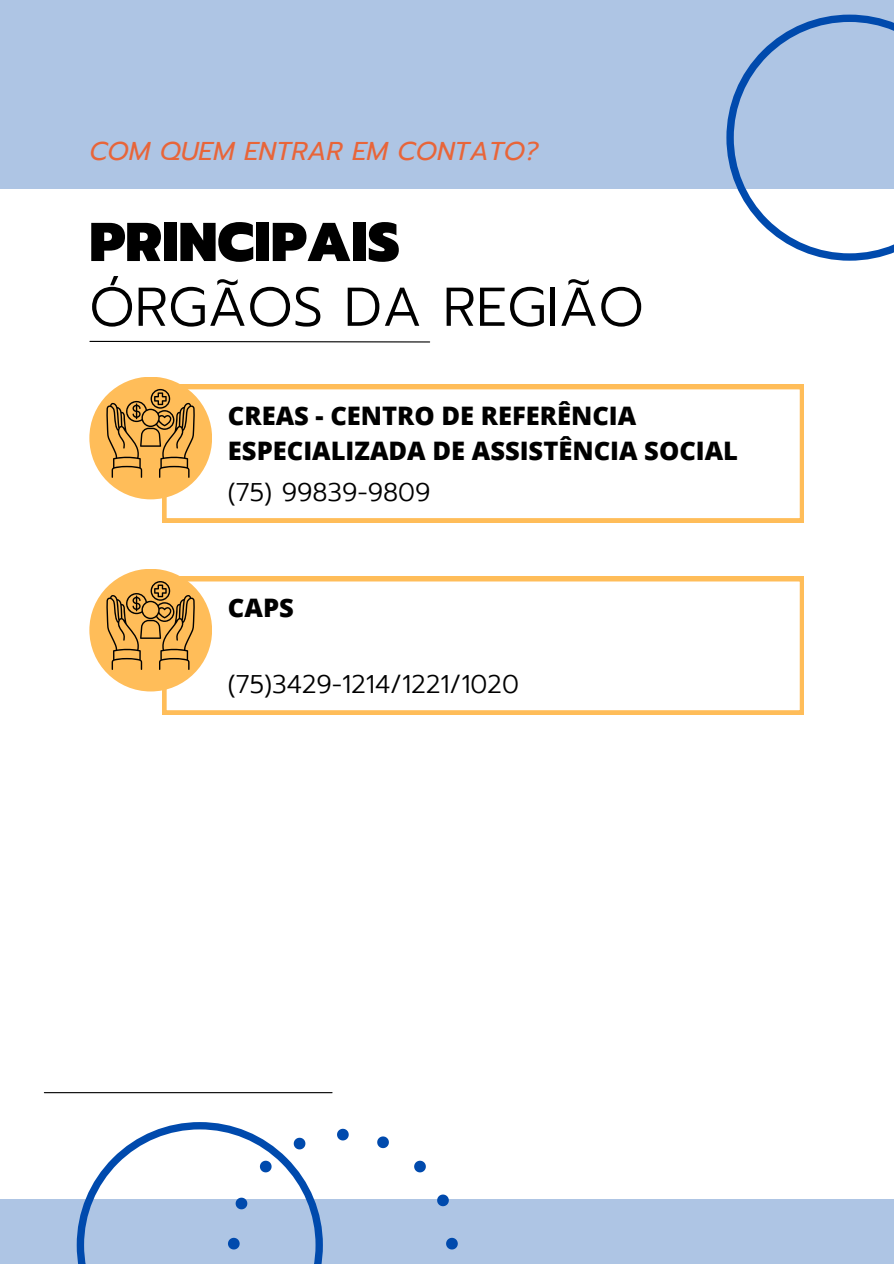
<style>
.page{position:relative;width:894px;height:1264px;background:#fff}
.page>*{position:absolute;margin:0;border:0;box-sizing:border-box;transform-origin:0 0}
.t1{font:300 54.6px "Prompt";color:#000}
.t2{font:900 54.6px "Prompt";color:#000}
.t3{font:italic 25.65px "Prompt";color:#e86539}
.t4{font:800 25.5px/34.8px "Open Sans";color:#000}
.t5{font:300 25.5px "Prompt";color:#000}
</style>
<div class="page">
<div style="left:0;top:1199px;width:893px;height:64px;background:#aec5e4"></div>
<svg style="left:162px;top:385px;width:641px;height:137px"></svg>
<svg style="left:737px;top:189px;width:156px;height:72px"></svg>
<svg style="left:77px;top:1122px;width:160px;height:141px"></svg>
<svg style="left:89px;top:340px;width:341px;height:3px"></svg>
<hr style="left:44px;top:1092px;width:288px;height:1px;background:#000">
<svg style="left:228px;top:1128px;width:229px;height:135px"></svg>
<div style="left:89px;top:376px;width:123px;height:123px;background:#ffbd59;border-radius:50%"></div>
<svg style="left:106px;top:389px;width:89px;height:89px"></svg>
<div style="left:0;top:0;width:893px;height:189px;background:#aec5e4"></div>
<svg style="left:162px;top:577px;width:641px;height:137px"></svg>
<div style="left:89px;top:569px;width:123px;height:122px;background:#ffbd59;border-radius:50%"></div>
<svg style="left:106px;top:581px;width:89px;height:89px"></svg>
<h1 class="t3" style="left:89px;top:132px;width:450px">COM QUEM ENTRAR EM CONTATO?</h1>
<p class="t2" style="left:89px;top:201px;width:311px">PRINCIPAIS</p>
<p class="t1" style="left:89px;top:266px;width:556px">ÓRGÃOS DA REGIÃO</p>
<h2 class="t4" style="left:228px;top:398px;width:511px">CREAS - CENTRO DE REFERÊNCIA<br>ESPECIALIZADA DE ASSISTÊNCIA SOCIAL</h2>
<h4 class="t5" style="left:228px;top:473px;width:204px">(75) 99839-9809</h4>
<h3 class="t4" style="left:228px;top:590px;width:67px">CAPS</h3>
<p class="t5" style="left:228px;top:665px;width:292px">(75)3429-1214/1221/1020</p>
</div>
